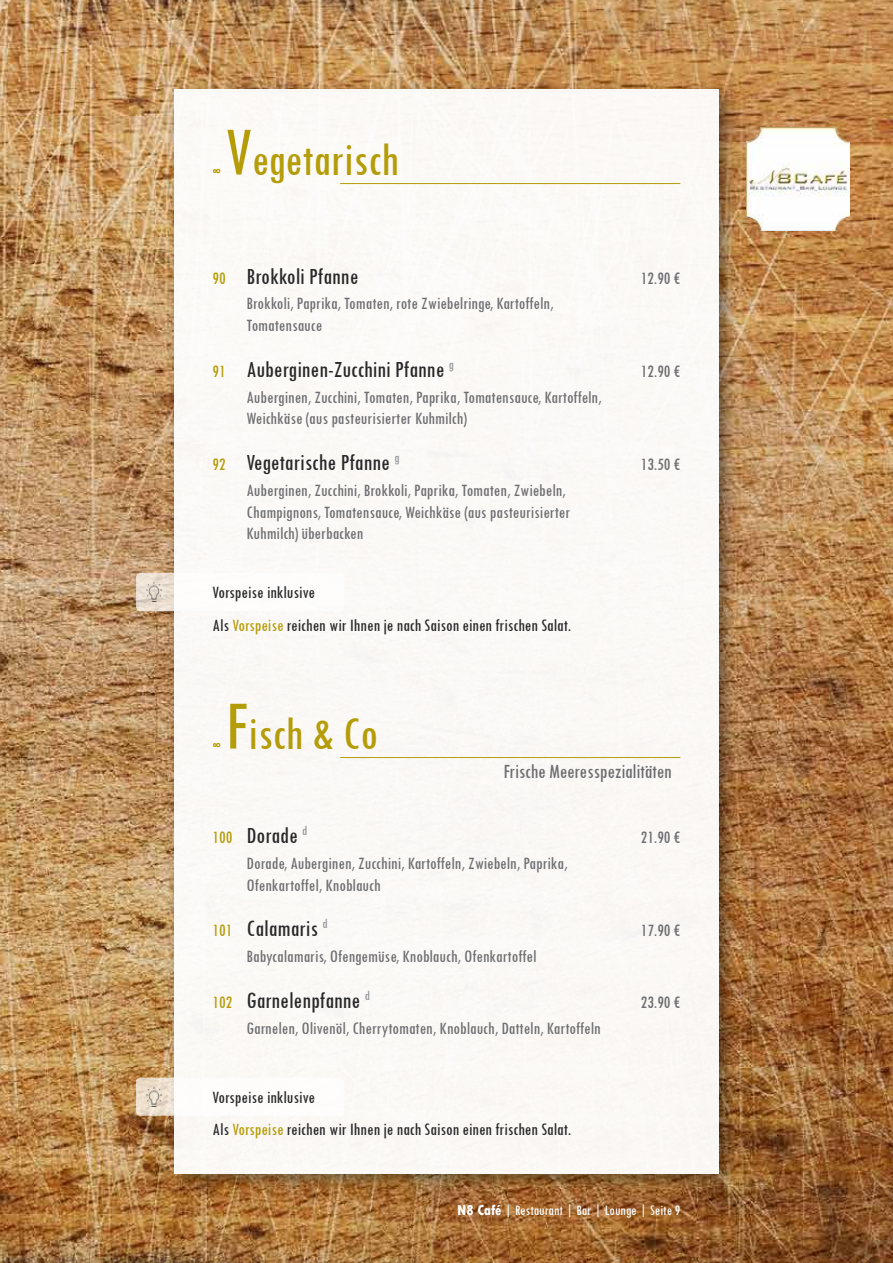
<style>
.page{position:relative;width:893px;height:1263px;background:#fff}
.page>*{position:absolute;margin:0;border:0;box-sizing:border-box;transform-origin:0 0}
.t1{font:condensed 48px "Tw Cen";color:#b59c09}
.t2{font:condensed 24px "Tw Cen";color:#292829}
.t3{font:condensed 21px "Tw Cen";letter-spacing:-.01em;color:#6d6e71}
.t4{font:condensed 18px/21.6px "Tw Cen";color:#6d6e71}
.t5{font:condensed 18px/32.5px "Tw Cen";color:#292829}
.t6{font:condensed 15px "Tw Cen";color:#fff}
.t7{font:800 condensed 12px "Tw Cen";color:#b59c09}
.s1{font-size:72px}
.s2{font-size:18px;color:#b59c09}
.s3{color:#b59c09}
.s4{font-weight:800}
</style>
<div class="page">
<img style="left:0;top:0;width:893px;height:1263px">
<div style="left:166px;top:81px;width:573px;height:1113px;background:#000;opacity:.5"></div>
<div style="left:174px;top:89px;width:545px;height:1085px;background:#fbf9f6"></div>
<img style="left:746px;top:128px;width:103px;height:103px">
<hr style="left:340px;top:183px;width:340px;height:1px;background:#b59c09">
<hr style="left:340px;top:757px;width:340px;height:1px;background:#b59c09">
<div style="left:136px;top:1077px;width:208px;height:39px;background:#fff;border-radius:4px"></div>
<div style="left:136px;top:573px;width:208px;height:38px;background:#fff;border-radius:4px"></div>
<img style="left:146px;top:1087px;width:16px;height:19px">
<img style="left:146px;top:583px;width:16px;height:18px">
<h1 class="t1" style="left:225px;top:135px;width:175px"><span class="s1">V</span>egetarisch</h1>
<p class="t7" style="left:213px;top:164px;width:10px">∞</p>
<h2 class="t2" style="left:213px;top:264px;width:147px"><span class="s2">90</span> Brokkoli Pfanne</h2>
<p class="t4" style="left:641px;top:267px;width:41px">12.90 €</p>
<p class="t4" style="left:247px;top:293px;width:308px">Brokkoli, Paprika, Tomaten, rote Zwiebelringe, Kartoffeln,<br>Tomatensauce</p>
<h2 class="t2" style="left:213px;top:357px;width:243px"><span class="s2">91</span> Auberginen-Zucchini Pfanne <sup>g</sup></h2>
<p class="t4" style="left:641px;top:361px;width:41px">12.90 €</p>
<p class="t4" style="left:247px;top:387px;width:356px">Auberginen, Zucchini, Tomaten, Paprika, Tomatensauce, Kartoffeln,<br>Weichkäse (aus pasteurisierter Kuhmilch)</p>
<h2 class="t2" style="left:213px;top:450px;width:188px"><span class="s2">92</span> Vegetarische Pfanne <sup>g</sup></h2>
<p class="t4" style="left:641px;top:454px;width:41px">13.50 €</p>
<p class="t4" style="left:247px;top:480px;width:325px">Auberginen, Zucchini, Brokkoli, Paprika, Tomaten, Zwiebeln,<br>Champignons, Tomatensauce, Weichkäse (aus pasteurisierter<br>Kuhmilch) überbacken</p>
<p class="t5" style="left:213px;top:577px;width:360px">Vorspeise inklusive<br>Als <span class="s3">Vorspeise</span> reichen wir Ihnen je nach Saison einen frischen Salat.</p>
<p class="t7" style="left:213px;top:738px;width:10px">∞</p>
<h1 class="t1" style="left:225px;top:709px;width:154px"><span class="s1">F</span>isch &amp; Co</h1>
<p class="t3" style="left:503px;top:761px;width:170px">Frische Meeresspezialitäten</p>
<h2 class="t2" style="left:213px;top:823px;width:96px"><span class="s2">100</span> Dorade <sup>d</sup></h2>
<p class="t4" style="left:641px;top:827px;width:41px">21.90 €</p>
<p class="t4" style="left:247px;top:853px;width:322px">Dorade, Auberginen, Zucchini, Kartoffeln, Zwiebeln, Paprika,<br>Ofenkartoffel, Knoblauch</p>
<h2 class="t2" style="left:213px;top:916px;width:116px"><span class="s2">101</span> Calamaris <sup>d</sup></h2>
<p class="t4" style="left:641px;top:920px;width:41px">17.90 €</p>
<p class="t4" style="left:247px;top:946px;width:291px">Babycalamaris, Ofengemüse, Knoblauch, Ofenkartoffel</p>
<h2 class="t2" style="left:213px;top:988px;width:159px"><span class="s2">102</span> Garnelenpfanne <sup>d</sup></h2>
<p class="t4" style="left:641px;top:992px;width:41px">23.90 €</p>
<p class="t4" style="left:247px;top:1018px;width:355px">Garnelen, Olivenöl, Cherrytomaten, Knoblauch, Datteln, Kartoffeln</p>
<p class="t5" style="left:213px;top:1081px;width:360px">Vorspeise inklusive<br>Als <span class="s3">Vorspeise</span> reichen wir Ihnen je nach Saison einen frischen Salat.</p>
<p class="t6" style="left:457px;top:1203px;width:225px"><span class="s4">N8 Café</span> | Restaurant | Bar | Lounge | Seite 9</p>
</div>
